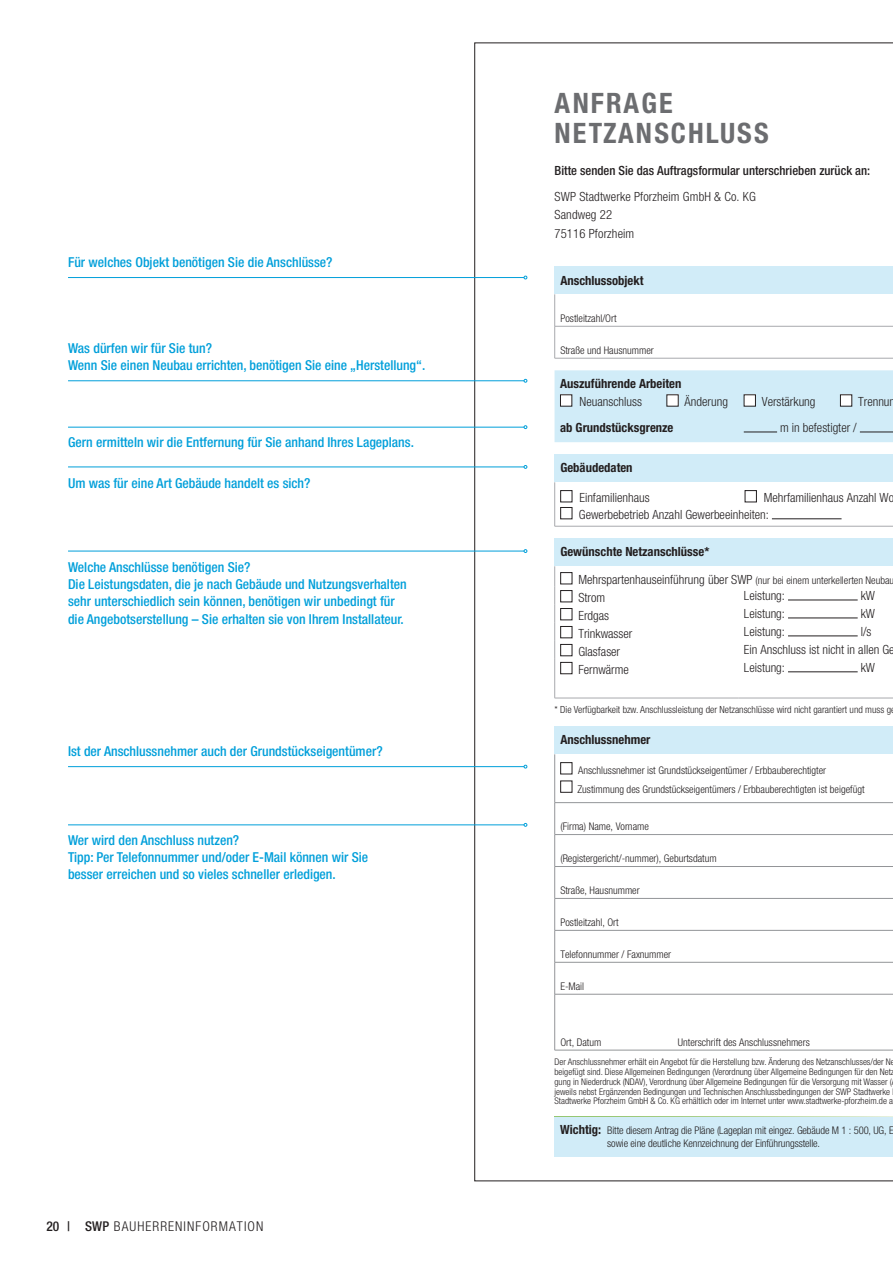
<style>
.page{position:relative;width:893px;height:1263px;background:#fff}
.page>*{position:absolute;margin:0;border:0;box-sizing:border-box;transform-origin:0 0}
.t1{font:700 condensed 28.2px/30px "Helvetica Neue";letter-spacing:.08em;color:#6c6d70}
.t2{font:500 condensed 13.65px/17.2px "Helvetica Neue";color:#009fda}
.t3{font:300 condensed 13.5px "Helvetica Neue LT";letter-spacing:.08em;color:#231f20}
.t4{font:300 condensed 12.6px/18.3px "Helvetica Neue";color:#231f20}
.t5{font:700 condensed 12.6px "Helvetica Neue";color:#231f20}
.t6{font:500 condensed 12.6px "Helvetica Neue";color:#231f20}
.t7{font:300 condensed 10.5px/12.6px "Helvetica Neue";color:#231f20}
.t8{font:300 condensed 9.9px "Helvetica Neue";color:#231f20}
.t9{font:300 condensed 9.15px/9.9px "Helvetica Neue";color:#231f20}
.s1{font-family:"Helvetica Neue";font-weight:500}
.s2{font-weight:500}
.s3{font-size:10.5px}
.s4{font-weight:700;font-size:12.6px}
</style>
<div class="page">
<svg style="left:474px;top:43px;width:419px;height:1138px"></svg>
<hr style="left:68px;top:277px;width:456px;height:1px;background:#009fda">
<hr style="left:68px;top:380px;width:456px;height:1px;background:#009fda">
<svg style="left:524px;top:379px;width:3px;height:4px"></svg>
<hr style="left:68px;top:427px;width:456px;height:1px;background:#009fda">
<svg style="left:524px;top:425px;width:3px;height:4px"></svg>
<hr style="left:68px;top:467px;width:456px;height:1px;background:#009fda">
<svg style="left:524px;top:465px;width:3px;height:4px"></svg>
<hr style="left:68px;top:551px;width:456px;height:1px;background:#009fda">
<svg style="left:524px;top:549px;width:3px;height:4px"></svg>
<hr style="left:68px;top:766px;width:456px;height:1px;background:#009fda">
<hr style="left:68px;top:824px;width:456px;height:1px;background:#009fda">
<svg style="left:524px;top:823px;width:3px;height:4px"></svg>
<p class="t2" style="left:68px;top:253px;width:266px">Für welches Objekt benötigen Sie die Anschlüsse?</p>
<p class="t2" style="left:68px;top:339px;width:359px">Was dürfen wir für Sie tun?<br>Wenn Sie einen Neubau errichten, benötigen Sie eine „Herstellung“.</p>
<p class="t2" style="left:68px;top:433px;width:347px">Gern ermitteln wir die Entfernung für Sie anhand Ihres Lageplans.</p>
<p class="t2" style="left:68px;top:474px;width:244px">Um was für eine Art Gebäude handelt es sich?</p>
<p class="t2" style="left:68px;top:558px;width:340px">Welche Anschlüsse benötigen Sie?<br>Die Leistungsdaten, die je nach Gebäude und Nutzungsverhalten sehr unterschiedlich sein können, benötigen wir unbedingt für die Angebotserstellung – Sie erhalten sie von Ihrem Installateur.</p>
<p class="t2" style="left:68px;top:742px;width:316px">Ist der Anschlussnehmer auch der Grundstückseigentümer?</p>
<p class="t2" style="left:68px;top:831px;width:302px">Wer wird den Anschluss nutzen?<br>Tipp: Per Telefonnummer und/oder E-Mail können wir Sie besser erreichen und so vieles schneller erledigen.</p>
<p class="t3" style="left:46px;top:1218px;width:219px"><span class="s1">20 |</span> <span class="s2">SWP</span> BAUHERRENINFORMATION</p>
<h1 class="t1" style="left:555px;top:87px;width:216px">ANFRAGE<br>NETZANSCHLUSS</h1>
<p class="t6" style="left:554px;top:163px;width:317px">Bitte senden Sie das Auftragsformular unterschrieben zurück an:</p>
<p class="t4" style="left:554px;top:187px;width:203px">SWP Stadtwerke Pforzheim GmbH &amp; Co. KG<br>Sandweg 22<br>75116 Pforzheim</p>
<p class="t5" style="left:560px;top:272px;width:85px">Anschlussobjekt</p>
<p class="t7" style="left:560px;top:312px;width:58px">Postleitzahl/Ort</p>
<p class="t7" style="left:560px;top:344px;width:95px">Straße und Hausnummer</p>
<p class="t5" style="left:560px;top:376px;width:123px">Auszuführende Arbeiten</p>
<p class="t4" style="left:580px;top:393px;width:64px">Neuanschluss</p>
<p class="t4" style="left:685px;top:393px;width:45px">Änderung</p>
<p class="t4" style="left:762px;top:393px;width:55px">Verstärkung</p>
<p class="t4" style="left:858px;top:393px;width:39px">Trennun</p>
<p class="t5" style="left:560px;top:420px;width:115px">ab Grundstücksgrenze</p>
<p class="t4" style="left:780px;top:419px;width:78px">m in befestigter /</p>
<p class="t5" style="left:560px;top:460px;width:74px">Gebäudedaten</p>
<p class="t4" style="left:579px;top:488px;width:72px">Einfamilienhaus</p>
<p class="t4" style="left:579px;top:489px;width:317px;line-height:17px;text-indent:185px">Mehrfamilienhaus Anzahl Wo<br>Gewerbebetrieb Anzahl Gewerbeeinheiten:</p>
<p class="t5" style="left:560px;top:544px;width:151px">Gewünschte Netzanschlüsse*</p>
<p class="t4" style="left:578px;top:571px;width:317px">Mehrspartenhauseinführung über SWP <span class="s3">(nur bei einem unterkellerten Neubau<br></span>Strom</p>
<p class="t4" style="left:744px;top:587px;width:43px">Leistung:</p>
<p class="t4" style="left:861px;top:587px;width:16px">kW</p>
<p class="t4" style="left:578px;top:606px;width:32px">Erdgas</p>
<p class="t4" style="left:744px;top:605px;width:43px">Leistung:</p>
<p class="t4" style="left:861px;top:605px;width:16px">kW</p>
<p class="t4" style="left:578px;top:624px;width:55px">Trinkwasser</p>
<p class="t4" style="left:744px;top:622px;width:43px">Leistung:</p>
<p class="t4" style="left:861px;top:622px;width:12px">l/s</p>
<p class="t4" style="left:578px;top:642px;width:43px">Glasfaser</p>
<p class="t4" style="left:744px;top:640px;width:152px">Ein Anschluss ist nicht in allen Ge</p>
<p class="t4" style="left:578px;top:660px;width:52px">Fernwärme</p>
<p class="t4" style="left:744px;top:658px;width:43px">Leistung:</p>
<p class="t4" style="left:861px;top:658px;width:16px">kW</p>
<p class="t8" style="left:555px;top:704px;width:338px">* Die Verfügbarkeit bzw. Anschlussleistung der Netzanschlüsse wird nicht garantiert und muss g</p>
<p class="t5" style="left:560px;top:732px;width:92px">Anschlussnehmer</p>
<p class="t7" style="left:577px;top:761px;width:289px;line-height:18.3px">Anschlussnehmer ist Grundstückseigentümer / Erbbauberechtigter<br>Zustimmung des Grundstückseigentümers / Erbbauberechtigten ist beigefügt</p>
<p class="t7" style="left:560px;top:820px;width:90px">(Firma) Name, Vorname</p>
<p class="t7" style="left:560px;top:852px;width:158px">(Registergericht/-nummer), Geburtsdatum</p>
<p class="t7" style="left:560px;top:884px;width:81px">Straße, Hausnummer</p>
<p class="t7" style="left:560px;top:916px;width:60px">Postleitzahl, Ort</p>
<p class="t7" style="left:560px;top:948px;width:112px">Telefonnummer / Faxnummer</p>
<p class="t7" style="left:560px;top:979px;width:25px">E-Mail</p>
<p class="t7" style="left:560px;top:1035px;width:43px">Ort, Datum</p>
<p class="t7" style="left:678px;top:1035px;width:133px">Unterschrift des Anschlussnehmers</p>
<p class="t9" style="left:555px;top:1057px;width:342px">Der Anschlussnehmer erhält ein Angebot für die Herstellung bzw. Änderung des Netzanschlusses/der Ne beigefügt sind. Diese Allgemeinen Bedingungen (Verordnung über Allgemeine Bedingungen für den Netz gung in Niederdruck (NDAV), Verordnung über Allgemeine Bedingungen für die Versorgung mit Wasser ( jeweils nebst Ergänzenden Bedingungen und Technischen Anschlussbedingungen der SWP Stadtwerke Stadtwerke Pforzheim GmbH &amp; Co. KG erhältlich oder im Internet unter www.stadtwerke-pforzheim.de a</p>
<p class="t7" style="left:607px;top:1124px;width:288px;text-indent:-47px"><span class="s4">Wichtig:</span> Bitte diesem Antrag die Pläne (Lageplan mit eingez. Gebäude M 1 : 500, UG, E sowie eine deutliche Kennzeichnung der Einführungsstelle.</p>
</div>
